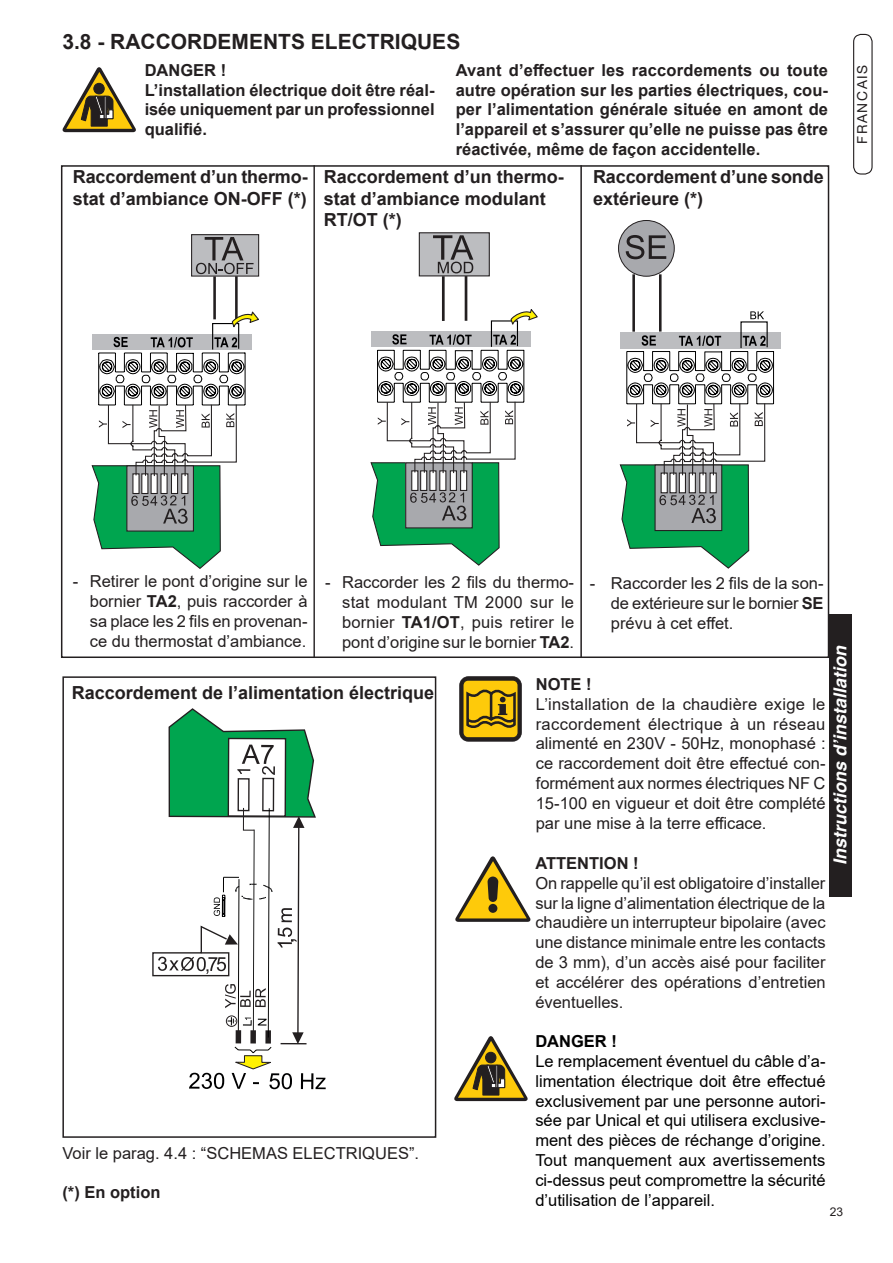
<style>
.page{position:relative;width:893px;height:1263px;background:#fff}
.page>*{position:absolute;margin:0;border:0;box-sizing:border-box;transform-origin:0 0}
.t1{font:700 21px "Arial";color:#231f20}
.t2{font:700 18px/21.6px "Arial";color:#231f20}
.t3{font:italic 700 18px "Helvetica";color:#fff}
.t4{font:16.5px/19.8px "Arial";color:#231f20;text-align:justify}
.t5{font:700 16.5px/19.8px "Arial";color:#231f20}
.t6{font:16.5px/19.8px "Arial";color:#000001;text-align:justify}
.t7{font:700 16.5px "Arial";color:#000001}
.t8{font:13.8px "Helvetica Neue";letter-spacing:.12em;color:#231f20}
.t9{font:12px "Arial";color:#231f20}
.s1{font-weight:700}
</style>
<div class="page">
<div style="left:853px;top:34px;width:20px;height:141px;border:1px solid #231f20;border-radius:8px"></div>
<div style="left:829px;top:614px;width:23px;height:283px;background:#231f20"></div>
<hr style="left:442px;top:276px;width:3px;height:45px;background:#231f20">
<hr style="left:465px;top:276px;width:2px;height:45px;background:#231f20">
<div style="left:419px;top:232px;width:71px;height:44px;background:#bcbdc0;border:1px solid #231f20"></div>
<svg style="left:433px;top:235px;width:40px;height:38px"></svg>
<svg style="left:370px;top:307px;width:168px;height:259px"></svg>
<hr style="left:213px;top:276px;width:3px;height:43px;background:#231f20">
<hr style="left:235px;top:276px;width:3px;height:43px;background:#231f20">
<div style="left:192px;top:235px;width:67px;height:41px;background:#bcbdc0"></div>
<div style="left:191px;top:234px;width:68px;height:43px;border:1px solid #231f20"></div>
<svg style="left:196px;top:237px;width:58px;height:37px"></svg>
<svg style="left:91px;top:310px;width:168px;height:259px"></svg>
<div style="left:460px;top:677px;width:61px;height:64px;background:#231f20;border-radius:9px"></div>
<div style="left:460px;top:677px;width:61px;height:64px;border:1px solid #231f20;border-radius:9px"></div>
<div style="left:463px;top:680px;width:55px;height:58px;background:#feca0a;border-radius:5px"></div>
<div style="left:463px;top:680px;width:55px;height:58px;border:1px solid #231f20;border-radius:5px"></div>
<svg style="left:464px;top:686px;width:54px;height:44px"></svg>
<svg style="left:455px;top:856px;width:76px;height:66px"></svg>
<svg style="left:62px;top:67px;width:74px;height:65px"></svg>
<div style="left:104px;top:96px;width:2px;height:23px;background:#fff;border:1px solid #231f20"></div>
<svg style="left:454px;top:1036px;width:74px;height:65px"></svg>
<div style="left:496px;top:1065px;width:2px;height:23px;background:#fff;border:1px solid #231f20"></div>
<div style="left:62px;top:676px;width:374px;height:462px;border:2px solid #231f20"></div>
<div style="left:618px;top:220px;width:56px;height:56px;background:#a8a9ad;border-radius:50%"></div>
<div style="left:618px;top:220px;width:57px;height:57px;border:1px solid #231f20;border-radius:50%"></div>
<hr style="left:632px;top:274px;width:3px;height:58px;background:#231f20">
<hr style="left:659px;top:274px;width:3px;height:58px;background:#231f20">
<svg style="left:626px;top:235px;width:40px;height:24px"></svg>
<div style="left:620px;top:333px;width:161px;height:16px;background:#bcbdc0"></div>
<svg style="left:619px;top:311px;width:155px;height:258px"></svg>
<svg style="left:152px;top:708px;width:174px;height:381px"></svg>
<hr style="left:580px;top:165px;width:2px;height:493px;background:#231f20">
<hr style="left:313px;top:165px;width:2px;height:493px;background:#231f20">
<p class="t1" style="left:62px;top:27px;width:399px">3.8 - RACCORDEMENTS ELECTRIQUES</p>
<p class="t5" style="left:456px;top:60px;width:374px;text-align:justify">Avant d’effectuer les raccordements ou toute autre opération sur les parties électriques, cou&shy;per l’alimentation générale située en amont de l’appareil et s’assurer qu’elle ne puisse pas être réactivée, même de façon accidentelle.</p>
<p class="t5" style="left:145px;top:60px;width:291px">DANGER !<br>L’installation électrique doit être réal&shy;isée uniquement par un professionnel qualifié.</p>
<p class="t2" style="left:73px;top:166px;width:236px">Raccordement d’un thermo&shy;stat d’ambiance ON-OFF (*)</p>
<p class="t2" style="left:324px;top:166px;width:242px">Raccordement d’un thermo&shy;stat d’ambiance modulant<br>RT/OT (*)</p>
<p class="t2" style="left:593px;top:166px;width:232px">Raccordement d’une sonde extérieure (*)</p>
<p class="t8" style="left:854px;top:144px;width:81px;rotate:-90deg">FRANCAIS</p>
<p class="t4" style="left:90px;top:571px;width:219px;text-indent:-17px">- Retirer le pont d’origine sur le bornier <span class="s1">TA2</span>, puis raccorder à sa place les 2 fils en provenan&shy;ce du thermostat d’ambiance.</p>
<p class="t4" style="left:342px;top:572px;width:233px;text-indent:-17px">- Raccorder les 2 fils du thermo&shy;stat modulant TM 2000 sur le bornier <span class="s1">TA1/OT</span>, puis retirer le pont d’origine sur le bornier <span class="s1">TA2</span>.</p>
<p class="t4" style="left:611px;top:573px;width:214px;text-indent:-21px">- Raccorder les 2 fils de la son&shy;de extérieure sur le bornier <span class="s1">SE </span>prévu à cet effet.</p>
<p class="t3" style="left:829px;top:865px;width:221px;rotate:-90deg">Instructions d’installation</p>
<p class="t5" style="left:536px;top:674px;width:57px">NOTE !</p>
<p class="t4" style="left:536px;top:694px;width:291px">L’installation de la chaudière exige le raccordement électrique à un réseau alimenté en 230V - 50Hz, monophasé : ce raccordement doit être effectué con&shy;formément aux normes électriques NF C 15-100 en vigueur et doit être complété par une mise à la terre efficace.</p>
<p class="t2" style="left:72px;top:682px;width:364px">Raccordement de l’alimentation électrique</p>
<p class="t5" style="left:535px;top:853px;width:105px">ATTENTION !</p>
<p class="t4" style="left:535px;top:873px;width:292px">On rappelle qu’il est obligatoire d’installer sur la ligne d’alimentation électrique de la chaudière un interrupteur bipolaire (avec une distance minimale entre les contacts de 3 mm), d’un accès aisé pour faciliter et accélérer des opérations d’entretien éventuelles.</p>
<p class="t7" style="left:535px;top:1030px;width:83px">DANGER !</p>
<p class="t6" style="left:535px;top:1051px;width:292px">Le remplacement éventuel du câble d’a&shy;limentation électrique doit être effectué exclusivement par une personne autori&shy;sée par Unical et qui utilisera exclusive&shy;ment des pièces de réchange d’origine.<br>Tout manquement aux avertissements ci-dessus peut compromettre la sécurité d’utilisation de l’appareil.</p>
<p class="t4" style="left:62px;top:1143px;width:358px">Voir le parag. 4.4 : “SCHEMAS ELECTRIQUES”.</p>
<p class="t5" style="left:62px;top:1183px;width:100px">(*) En option</p>
<p class="t9" style="left:830px;top:1204px;width:15px">23</p>
</div>
